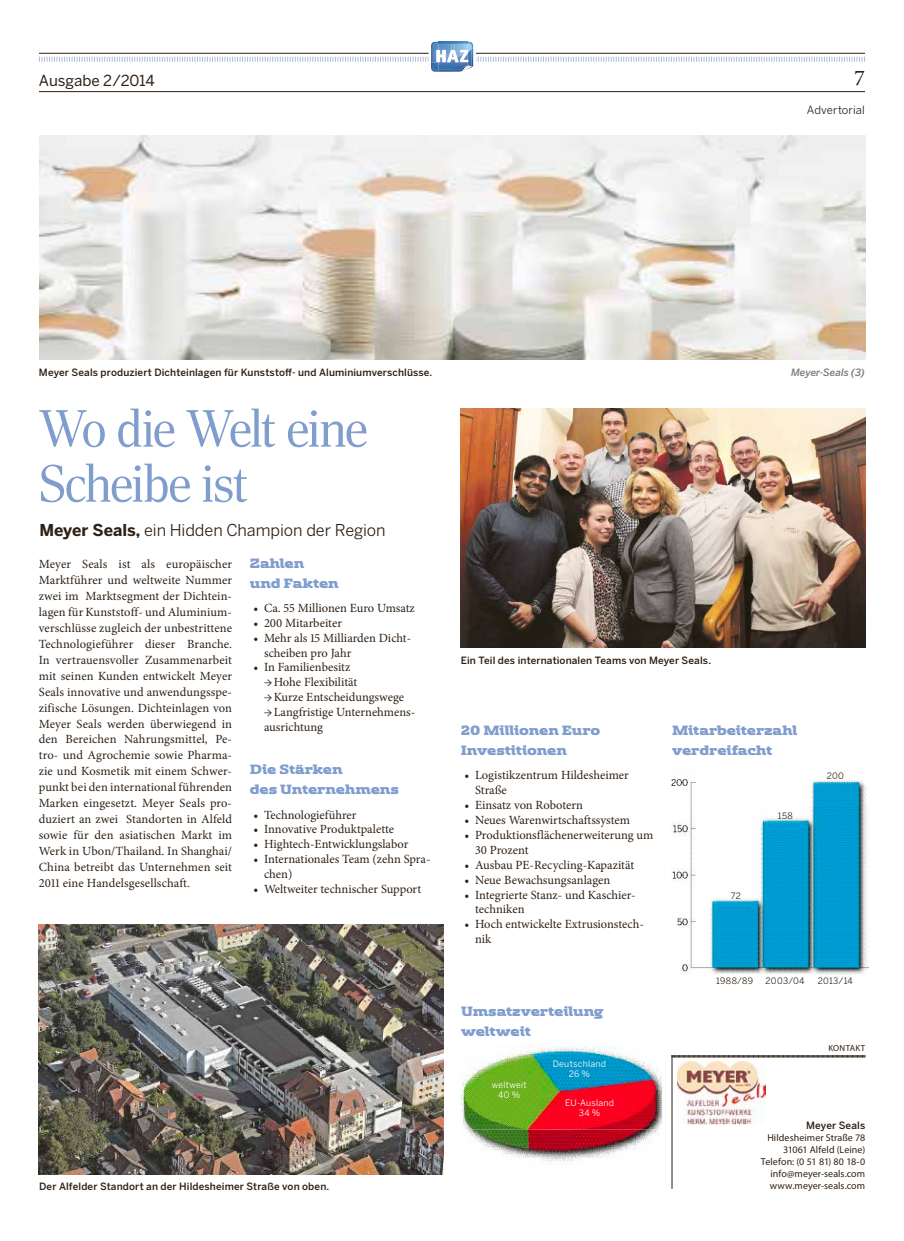
<style>
.page{position:relative;width:904px;height:1241px;background:#fff}
.page>*{position:absolute;margin:0;border:0;box-sizing:border-box;transform-origin:0 0}
.t1{font:300 52.5px/55px "Rocky";letter-spacing:-.025em;color:#7f9dcd}
.t2{font:22.5px "Minion Pro";color:#2e2014}
.t3{font:16.25px "Benton Sans";letter-spacing:-.005em;color:#2e2014}
.t4{font:15.12px "Benton Sans";letter-spacing:-.01em;color:#2e2014}
.t5{font:900 15px/20px "Sancoale Slab Ext";letter-spacing:-.005em;color:#7f9dcd}
.t6{font:12.5px/16px "Minion Pro";color:#2e2014}
.t7{font:11.25px "Benton Sans";letter-spacing:.01em;color:#2e2014}
.t8{font:500 10px "Benton Sans";letter-spacing:.01em;color:#2e2014}
.t9{font:10px/12px "Myriad Pro";letter-spacing:.01em;color:#2e2014;text-align:right}
.t10{font:italic 500 10px "Benton Sans";color:#807c7a}
.t11{font:8.75px/10.5px "Benton Sans";letter-spacing:.03em;color:#fff;text-align:center}
.t12{font:8.75px "Benton Sans";letter-spacing:.035em;color:#2e2014}
.t13{font:8.75px "Myriad Pro";letter-spacing:.035em;color:#2e2014}
.s1{font-weight:700}
</style>
<div class="page">
<hr style="left:39px;top:91px;width:826px;height:1px;background:#2e2014">
<svg style="left:39px;top:42px;width:826px;height:30px"></svg>
<img style="left:677px;top:1061px;width:88px;height:63px">
<hr style="left:671px;top:1054px;width:1px;height:134px;background:#2e2014">
<svg style="left:671px;top:1054px;width:194px;height:3px"></svg>
<img style="left:39px;top:136px;width:826px;height:223px">
<img style="left:461px;top:1046px;width:201px;height:118px">
<img style="left:461px;top:408px;width:404px;height:239px">
<img style="left:671px;top:779px;width:197px;height:196px">
<img style="left:39px;top:924px;width:404px;height:249px">
<p class="t4" style="left:39px;top:71px;width:117px">Ausgabe 2/2014</p>
<h2 class="t2" style="left:854px;top:63px;width:12px">7</h2>
<p class="t7" style="left:806px;top:103px;width:59px">Advertorial</p>
<p class="t8" style="left:39px;top:366px;width:395px">Meyer Seals produziert Dichteinlagen für Kunststoff- und Aluminiumverschlüsse.</p>
<p class="t10" style="left:791px;top:366px;width:75px">Meyer-Seals (3)</p>
<h1 class="t1" style="left:39px;top:401px;width:330px">Wo die Welt eine<br>Scheibe ist</h1>
<h3 class="t3" style="left:39px;top:520px;width:348px"><span class="s1">Meyer Seals,</span> ein Hidden Champion der Region</h3>
<p class="t6" style="left:39px;top:556px;width:195px;text-align:justify">Meyer Seals ist als europäischer Marktführer und weltweite Nummer zwei im Marktsegment der Dichtein&shy;lagen für Kunststoff- und Aluminium&shy;verschlüsse zugleich der unbestrittene Technologieführer dieser Branche.<br>In vertrauensvoller Zusammenarbeit mit seinen Kunden entwickelt Meyer Seals innovative und anwendungsspe&shy;zifische Lösungen. Dichteinlagen von Meyer Seals werden überwiegend in den Bereichen Nahrungsmittel, Pe&shy;tro- und Agrochemie sowie Pharma&shy;zie und Kosmetik mit einem Schwer&shy;punkt bei den international führenden Marken eingesetzt. Meyer Seals pro&shy;duziert an zwei Standorten in Alfeld sowie für den asiatischen Markt im Werk in Ubon/Thailand. In Shanghai/ China betreibt das Unternehmen seit 2011 eine Handelsgesellschaft.</p>
<p class="t5" style="left:250px;top:552px;width:90px">Zahlen und Fakten</p>
<p class="t6" style="left:253px;top:599px;width:163px">• Ca. 55 Millionen Euro Umsatz</p>
<p class="t6" style="left:253px;top:614px;width:90px">• 200 Mitarbeiter</p>
<p class="t6" style="left:264px;top:630px;width:149px;line-height:14.9px;text-indent:-11px">• Mehr als 15 Milliarden Dicht&shy;scheiben pro Jahr</p>
<p class="t6" style="left:253px;top:659px;width:98px">• In Familienbesitz</p>
<p class="t6" style="left:264px;top:674px;width:95px">→Hohe Flexibilität</p>
<p class="t6" style="left:264px;top:689px;width:142px">→Kurze Entscheidungswege</p>
<p class="t6" style="left:264px;top:704px;width:151px;line-height:14.9px">→Langfristige Unternehmens&shy;ausrichtung</p>
<p class="t5" style="left:250px;top:759px;width:151px">Die Stärken<br>des Unternehmens</p>
<p class="t6" style="left:253px;top:806px;width:105px">• Technologieführer</p>
<p class="t6" style="left:253px;top:821px;width:142px">• Innovative Produktpalette</p>
<p class="t6" style="left:253px;top:836px;width:156px">• Hightech-Entwicklungslabor</p>
<p class="t6" style="left:264px;top:851px;width:168px;line-height:14.9px;text-indent:-11px">• Internationales Team (zehn Spra&shy;chen)</p>
<p class="t6" style="left:253px;top:880px;width:169px">• Weltweiter technischer Support</p>
<p class="t8" style="left:39px;top:1180px;width:292px">Der Alfelder Standort an der Hildesheimer Straße von oben.</p>
<p class="t8" style="left:461px;top:653px;width:252px">Ein Teil des internationalen Teams von Meyer Seals.</p>
<p class="t5" style="left:461px;top:720px;width:141px">20 Millionen Euro<br>Investitionen</p>
<p class="t6" style="left:475px;top:767px;width:155px;line-height:14.9px;text-indent:-11px">• Logistikzentrum Hildesheimer<br>Straße</p>
<p class="t6" style="left:464px;top:797px;width:120px">• Einsatz von Robotern</p>
<p class="t6" style="left:464px;top:812px;width:167px">• Neues Warenwirtschaftssystem</p>
<p class="t6" style="left:475px;top:827px;width:180px;line-height:14.9px;text-indent:-11px">• Produktionsflächenerweiterung um<br>30 Prozent</p>
<p class="t6" style="left:464px;top:856px;width:171px">• Ausbau PE-Recycling-Kapazität</p>
<p class="t6" style="left:464px;top:871px;width:147px">• Neue Bewachsungsanlagen</p>
<p class="t6" style="left:475px;top:887px;width:162px;line-height:14.9px;text-indent:-11px">• Integrierte Stanz- und Kaschier&shy;techniken</p>
<p class="t6" style="left:475px;top:916px;width:170px;line-height:14.9px;text-indent:-11px">• Hoch entwickelte Extrusionstech&shy;nik</p>
<p class="t5" style="left:672px;top:720px;width:127px">Mitarbeiterzahl verdreifacht</p>
<p class="t12" style="left:730px;top:890px;width:12px">72</p>
<p class="t12" style="left:778px;top:810px;width:16px">158</p>
<p class="t12" style="left:826px;top:770px;width:19px">200</p>
<p class="t5" style="left:461px;top:1001px;width:144px">Umsatzverteilung weltweit</p>
<p class="t11" style="left:492px;top:1079px;width:36px">weltweit<br>40 %</p>
<p class="t11" style="left:552px;top:1057px;width:55px">Deutschland<br>26 %</p>
<p class="t11" style="left:565px;top:1096px;width:50px">EU-Ausland<br>34 %</p>
<p class="t12" style="left:716px;top:975px;width:38px">1988/89</p>
<p class="t12" style="left:765px;top:975px;width:40px">2003/04</p>
<p class="t12" style="left:817px;top:975px;width:36px">2013/14</p>
<p class="t13" style="left:828px;top:1042px;width:38px">KONTAKT</p>
<p class="t8" style="left:806px;top:1118px;width:61px">Meyer Seals</p>
<p class="t9" style="left:761px;top:1131px;width:106px">Hildesheimer Straße 78<br>31061 Alfeld (Leine)<br>Telefon: (0 51 81) 80 18-0 info@meyer-seals.com www.meyer-seals.com</p>
</div>
